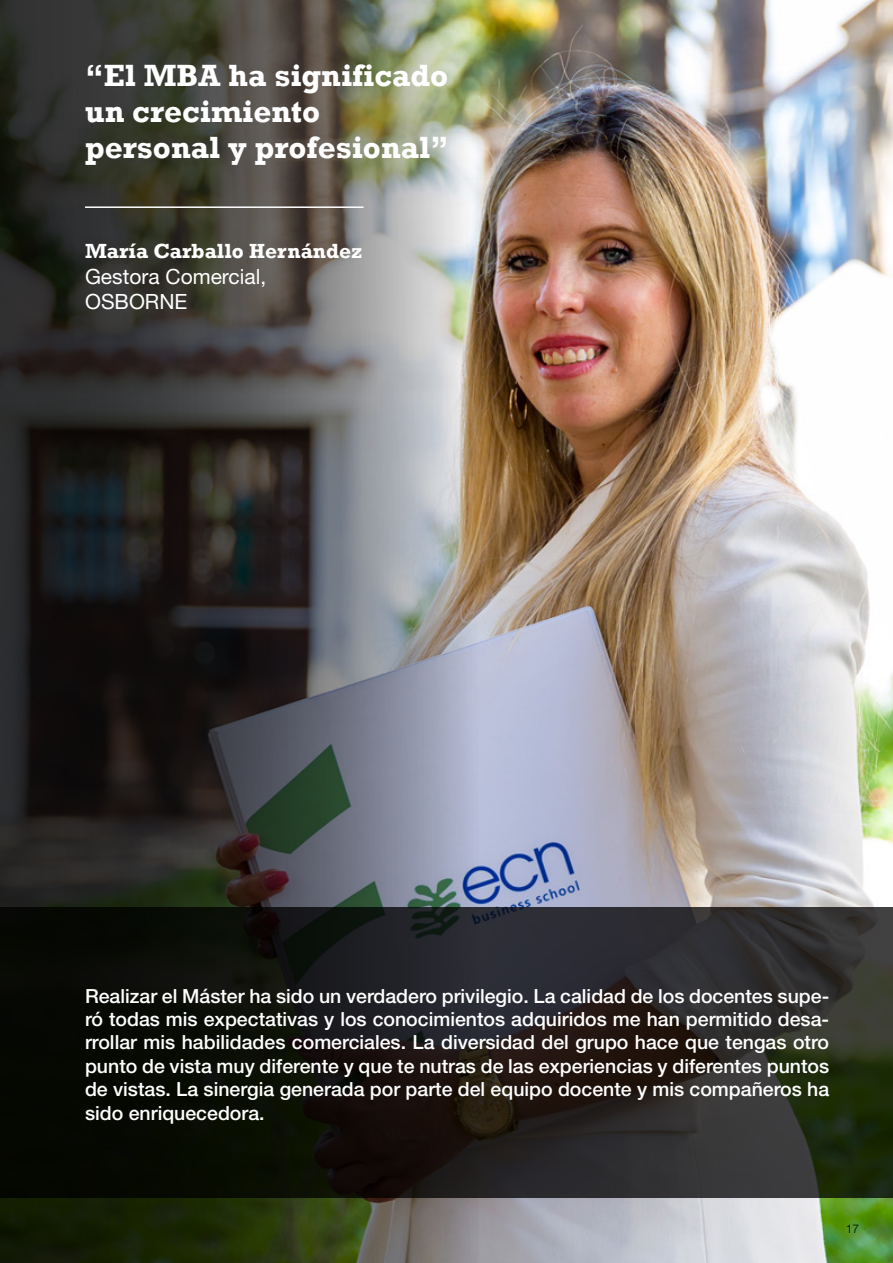
<style>
.page{position:relative;width:893px;height:1263px;background:#fff}
.page>*{position:absolute;margin:0;border:0;box-sizing:border-box;transform-origin:0 0}
.t1{font:700 31.5px/36px "Rockwell";color:#fff}
.t2{font:21px/25.2px "Helvetica Neue LT Std";color:#fff}
.t3{font:700 21px "Rockwell";color:#fff}
.t4{font:500 19.5px/23.4px "Helvetica Neue LT Std";color:#fff;text-align:justify}
.t5{font:300 12px "Helvetica Neue LT Std";color:#000}
</style>
<div class="page">
<img style="left:478px;top:0;width:415px;height:1263px">
<svg style="left:478px;top:908px;width:415px;height:290px;background:#2b2a27"></svg>
<img style="left:0;top:0;width:478px;height:1263px">
<hr style="left:85px;top:206px;width:279px;height:2px;background:#fff">
<h1 class="t1" style="left:85px;top:57px;width:365px">“El MBA ha significado un crecimiento personal y profesional”</h1>
<p class="t3" style="left:85px;top:239px;width:279px">María Carballo Hernández</p>
<p class="t2" style="left:85px;top:263px;width:183px">Gestora Comercial,<br>OSBORNE</p>
<p class="t4" style="left:85px;top:984px;width:746px">Realizar el Máster ha sido un verdadero privilegio. La calidad de los docentes supe&shy;ró todas mis expectativas y los conocimientos adquiridos me han permitido desa&shy;rrollar mis habilidades comerciales. La diversidad del grupo hace que tengas otro punto de vista muy diferente y que te nutras de las experiencias y diferentes puntos de vistas. La sinergia generada por parte del equipo docente y mis compañeros ha sido enriquecedora.</p>
<p class="t5" style="left:846px;top:1221px;width:15px">17</p>
</div>
